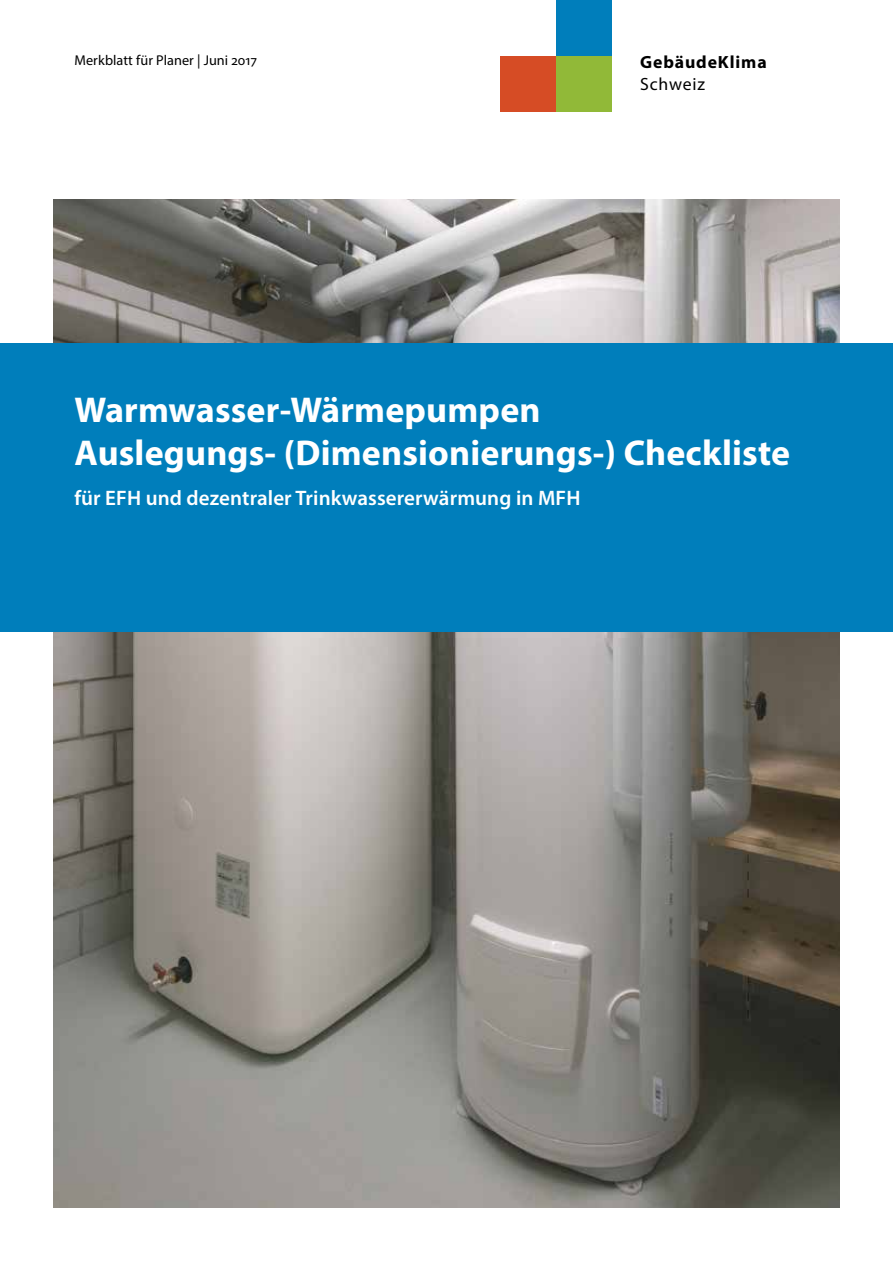
<style>
.page{position:relative;width:893px;height:1263px;background:#fff}
.page>*{position:absolute;margin:0;border:0;box-sizing:border-box;transform-origin:0 0}
.t1{font:700 36px/43.2px "Myriad Pro";letter-spacing:.005em;color:#fff}
.t2{font:600 21px "Myriad Pro";letter-spacing:.005em;color:#fff}
.t3{font:700 17.7px "Myriad Pro";letter-spacing:.05em;color:#000}
.t4{font:17.7px "Myriad Pro";letter-spacing:.05em;color:#000}
.t5{font:14.25px "Myriad Pro";letter-spacing:.005em;color:#000}
</style>
<div class="page">
<div style="left:556px;top:0;width:56px;height:56px;background:#007ebb"></div>
<div style="left:500px;top:56px;width:56px;height:56px;background:#d64c25"></div>
<div style="left:556px;top:56px;width:56px;height:56px;background:#91b938"></div>
<img style="left:53px;top:199px;width:787px;height:1009px">
<div style="left:0;top:343px;width:893px;height:288px;background:#007ebb"></div>
<p class="t5" style="left:74px;top:51px;width:184px">Merkblatt für Planer | Juni 2017</p>
<p class="t3" style="left:640px;top:50px;width:128px">GebäudeKlima</p>
<p class="t4" style="left:640px;top:73px;width:67px">Schweiz</p>
<p class="t1" style="left:74px;top:387px;width:717px">Warmwasser-Wärmepumpen<br>Auslegungs- (Dimensionierungs-) Checkliste</p>
<p class="t2" style="left:74px;top:485px;width:507px">für EFH und dezentraler Trinkwassererwärmung in MFH</p>
</div>
